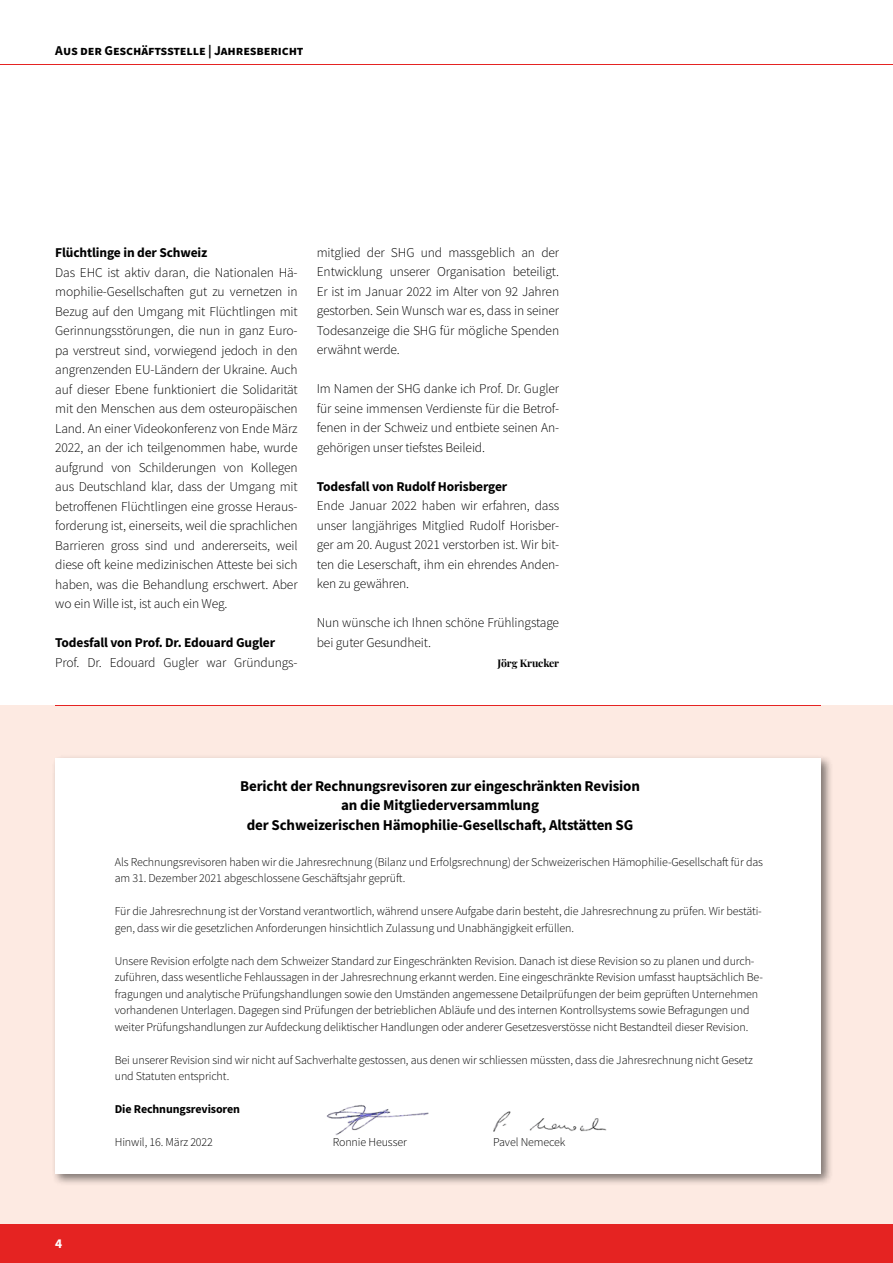
<style>
.page{position:relative;width:893px;height:1263px;background:#fff}
.page>*{position:absolute;margin:0;border:0;box-sizing:border-box;transform-origin:0 0}
.t1{font:700 15px/19.5px "Source Sans Pro";letter-spacing:-.01em;color:#000;text-align:center}
.t2{font:300 13.5px/19.5px "Source Sans Pro";letter-spacing:-.01em;color:#000;text-align:justify}
.t3{font:700 13.5px "Source Sans Pro";letter-spacing:-.01em;color:#000}
.t4{font:700 13.5px "Source Sans Pro";color:#fff}
.t5{font:300 12px/16.5px "Source Sans Pro";letter-spacing:-.01em;color:#000}
.t6{font:700 12px "Source Sans Pro";color:#000}
.t7{font:700 10.5px "Playfair Display";letter-spacing:-.01em;color:#000}
</style>
<div class="page">
<div style="left:0;top:706px;width:893px;height:557px;background:#fdeae2"></div>
<div style="left:0;top:1225px;width:893px;height:38px;background:#e52322"></div>
<hr style="left:0;top:64px;width:893px;height:1px;background:#e52322">
<hr style="left:55px;top:706px;width:766px;height:1px;background:#e52322">
<div style="left:52px;top:755px;width:781px;height:431px;background:#000;opacity:.5"></div>
<div style="left:55px;top:758px;width:766px;height:416px;background:#fff"></div>
<img style="left:493px;top:1111px;width:114px;height:21px">
<img style="left:326px;top:1105px;width:103px;height:30px">
<p class="t3" style="left:55px;top:41px;width:250px">Aus der Geschäftsstelle | Jahresbericht</p>
<p class="t3" style="left:55px;top:243px;width:154px">Flüchtlinge in der Schweiz</p>
<p class="t2" style="left:55px;top:262px;width:244px">Das EHC ist aktiv daran, die Nationalen Hä&shy;mophilie-Gesellschaften gut zu vernetzen in Bezug auf den Umgang mit Flüchtlingen mit Gerinnungsstörungen, die nun in ganz Euro&shy;pa verstreut sind, vorwiegend jedoch in den angrenzenden EU-Ländern der Ukraine. Auch auf dieser Ebene funktioniert die Solidarität mit den Menschen aus dem osteuropäischen Land. An einer Videokonferenz von Ende März 2022, an der ich teilgenommen habe, wurde aufgrund von Schilderungen von Kollegen aus Deutschland klar, dass der Umgang mit betroffenen Flüchtlingen eine grosse Heraus&shy;forderung ist, einerseits, weil die sprachlichen Barrieren gross sind und andererseits, weil diese oft keine medizinischen Atteste bei sich haben, was die Behandlung erschwert. Aber wo ein Wille ist, ist auch ein Weg.</p>
<p class="t3" style="left:55px;top:633px;width:221px">Todesfall von Prof. Dr. Edouard Gugler</p>
<p class="t2" style="left:55px;top:652px;width:244px">Prof. Dr. Edouard Gugler war Gründungs-</p>
<p class="t2" style="left:317px;top:243px;width:244px">mitglied der SHG und massgeblich an der Entwicklung unserer Organisation beteiligt.<br>Er ist im Januar 2022 im Alter von 92 Jahren gestorben. Sein Wunsch war es, dass in seiner Todesanzeige die SHG für mögliche Spenden erwähnt werde.</p>
<p class="t2" style="left:317px;top:379px;width:244px">Im Namen der SHG danke ich Prof. Dr. Gugler für seine immensen Verdienste für die Betrof&shy;fenen in der Schweiz und entbiete seinen An&shy;gehörigen unser tiefstes Beileid.</p>
<p class="t3" style="left:317px;top:477px;width:192px">Todesfall von Rudolf Horisberger</p>
<p class="t2" style="left:317px;top:496px;width:244px">Ende Januar 2022 haben wir erfahren, dass unser langjähriges Mitglied Rudolf Horisber&shy;ger am 20. August 2021 verstorben ist. Wir bit&shy;ten die Leserschaft, ihm ein ehrendes Anden&shy;ken zu gewähren.</p>
<p class="t2" style="left:317px;top:613px;width:244px">Nun wünsche ich Ihnen schöne Frühlingstage bei guter Gesundheit.</p>
<p class="t7" style="left:498px;top:654px;width:63px">Jörg Krucker</p>
<p class="t4" style="left:55px;top:1234px;width:9px">4</p>
<p class="t1" style="left:240px;top:776px;width:401px">Bericht der Rechnungsrevisoren zur eingeschränkten Revision an die Mitgliederversammlung<br>der Schweizerischen Hämophilie-Gesellschaft, Altstätten SG</p>
<p class="t5" style="left:115px;top:854px;width:650px">Als Rechnungsrevisoren haben wir die Jahresrechnung (Bilanz und Erfolgsrechnung) der Schweizerischen Hämophilie-Gesellschaft für das am 31. Dezember 2021 abgeschlossene Geschäftsjahr geprüft.</p>
<p class="t5" style="left:115px;top:903px;width:649px">Für die Jahresrechnung ist der Vorstand verantwortlich, während unsere Aufgabe darin besteht, die Jahresrechnung zu prüfen. Wir bestäti&shy;gen, dass wir die gesetzlichen Anforderungen hinsichtlich Zulassung und Unabhängigkeit erfüllen.</p>
<p class="t5" style="left:115px;top:953px;width:650px">Unsere Revision erfolgte nach dem Schweizer Standard zur Eingeschränkten Revision. Danach ist diese Revision so zu planen und durch&shy;zuführen, dass wesentliche Fehlaussagen in der Jahresrechnung erkannt werden. Eine eingeschränkte Revision umfasst hauptsächlich Be&shy;fragungen und analytische Prüfungshandlungen sowie den Umständen angemessene Detailprüfungen der beim geprüften Unternehmen vorhandenen Unterlagen. Dagegen sind Prüfungen der betrieblichen Abläufe und des internen Kontrollsystems sowie Befragungen und weiter Prüfungshandlungen zur Aufdeckung deliktischer Handlungen oder anderer Gesetzesverstösse nicht Bestandteil dieser Revision.</p>
<p class="t5" style="left:115px;top:1052px;width:640px">Bei unserer Revision sind wir nicht auf Sachverhalte gestossen, aus denen wir schliessen müssten, dass die Jahresrechnung nicht Gesetz und Statuten entspricht.</p>
<p class="t6" style="left:115px;top:1101px;width:127px">Die Rechnungsrevisoren</p>
<p class="t5" style="left:115px;top:1134px;width:100px">Hinwil, 16. März 2022</p>
<p class="t5" style="left:333px;top:1134px;width:76px">Ronnie Heusser</p>
<p class="t5" style="left:493px;top:1134px;width:74px">Pavel Nemecek</p>
</div>
